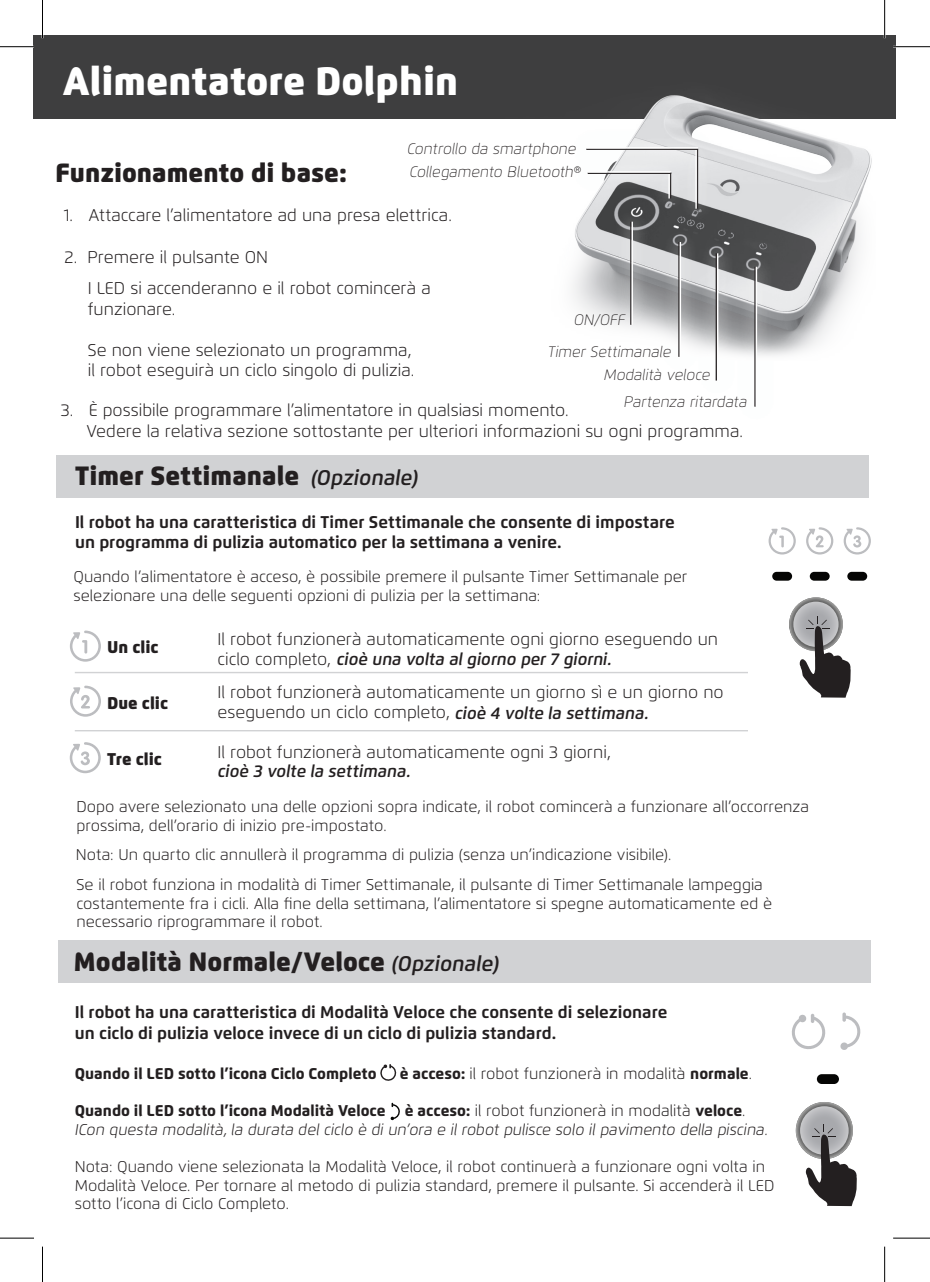
<style>
.page{position:relative;width:930px;height:1282px;background:#fff}
.page>*{position:absolute;margin:0;border:0;box-sizing:border-box;transform-origin:0 0}
.t1{font:900 39.6px "Flexo";color:#fff}
.t2{font:900 26.4px "Flexo";color:#231f20}
.t3{font:italic 600 21.2px "Flexo";color:#231f20}
.t4{font:300 17px/20.4px "Flexo";color:#231f20}
.t5{font:700 17px/20.4px "Flexo";color:#231f20}
.t6{font:italic 600 17px "Flexo";color:#231f20}
.t7{font:900 17px "Flexo";letter-spacing:-.005em;color:#231f20}
.t8{font:300 15.6px/18.6px "Flexo";color:#231f20}
.t9{font:italic 300 15.6px "Flexo";color:#231f20}
.t10{font:800 15.6px "Flexo";color:#231f20}
.t11{font:italic 100 15px/32px "Flexo";color:#231f20}
.s1{font-weight:600;font-style:italic}
.s2{font-weight:800}
</style>
<div class="page">
<div style="left:33px;top:35px;width:863px;height:83px;background:#3e3e3f"></div>
<img style="left:505px;top:95px;width:370px;height:260px">
<img style="left:718px;top:128px;width:2px;height:102px">
<img style="left:674px;top:171px;width:44px;height:59px">
<hr style="left:695px;top:149px;width:2px;height:60px;background:#fff">
<img style="left:647px;top:195px;width:44px;height:25px">
<hr style="left:668px;top:172px;width:2px;height:26px;background:#fff">
<img style="left:565px;top:126px;width:154px;height:44px">
<hr style="left:586px;top:147px;width:112px;height:1px;background:#fff">
<img style="left:657px;top:221px;width:1px;height:134px">
<img style="left:658px;top:221px;width:44px;height:136px">
<hr style="left:679px;top:242px;width:2px;height:115px;background:#fff">
<img style="left:609px;top:200px;width:1px;height:146px">
<img style="left:610px;top:200px;width:44px;height:146px">
<hr style="left:631px;top:222px;width:2px;height:103px;background:#fff">
<img style="left:694px;top:232px;width:2px;height:125px">
<img style="left:696px;top:232px;width:44px;height:149px">
<hr style="left:717px;top:253px;width:1px;height:127px;background:#fff">
<img style="left:733px;top:245px;width:1px;height:136px">
<img style="left:734px;top:245px;width:44px;height:162px">
<hr style="left:756px;top:267px;width:1px;height:139px;background:#fff">
<div style="left:57px;top:455px;width:812px;height:42px;background:#d1d2d4"></div>
<div style="left:58px;top:940px;width:812px;height:43px;background:#d1d2d4"></div>
<svg style="left:806px;top:527px;width:27px;height:27px"></svg>
<div style="left:810px;top:572px;width:19px;height:8px;background:#050504;border-radius:4px"></div>
<svg style="left:768px;top:527px;width:28px;height:27px"></svg>
<div style="left:772px;top:572px;width:20px;height:8px;background:#050504;border-radius:4px"></div>
<div style="left:847px;top:572px;width:20px;height:8px;background:#050504;border-radius:4px"></div>
<svg style="left:843px;top:527px;width:28px;height:27px"></svg>
<svg style="left:789px;top:597px;width:54px;height:54px"></svg>
<svg style="left:798px;top:616px;width:53px;height:81px"></svg>
<div style="left:817px;top:1074px;width:22px;height:9px;background:#050504;border-radius:5px"></div>
<svg style="left:796px;top:1101px;width:57px;height:57px"></svg>
<svg style="left:804px;top:1124px;width:53px;height:81px"></svg>
<svg style="left:840px;top:1012px;width:20px;height:37px"></svg>
<svg style="left:391px;top:1102px;width:9px;height:18px"></svg>
<svg style="left:792px;top:1013px;width:34px;height:36px"></svg>
<svg style="left:380px;top:1064px;width:17px;height:17px"></svg>
<img style="left:566px;top:194px;width:127px;height:1px">
<img style="left:566px;top:150px;width:127px;height:44px">
<hr style="left:588px;top:171px;width:83px;height:2px;background:#fff">
<svg style="left:70px;top:685px;width:31px;height:31px"></svg>
<svg style="left:70px;top:630px;width:31px;height:31px"></svg>
<svg style="left:70px;top:742px;width:31px;height:31px"></svg>
<hr style="left:75px;top:671px;width:673px;height:2px;background:#d1d2d4">
<hr style="left:75px;top:730px;width:673px;height:1px;background:#d1d2d4">
<hr style="left:0;top:46px;width:34px;height:2px;background:#fff">
<hr style="left:893px;top:46px;width:37px;height:2px;background:#fff">
<hr style="left:0;top:46px;width:34px;height:1px;background:#000">
<hr style="left:893px;top:46px;width:37px;height:1px;background:#000">
<hr style="left:0;top:1237px;width:34px;height:1px;background:#000">
<hr style="left:893px;top:1237px;width:37px;height:1px;background:#000">
<hr style="left:42px;top:0;width:1px;height:38px;background:#000">
<hr style="left:42px;top:1246px;width:1px;height:35px;background:#000">
<hr style="left:884px;top:0;width:1px;height:38px;background:#000">
<hr style="left:884px;top:1246px;width:1px;height:35px;background:#000">
<h1 class="t1" style="left:63px;top:57px;width:397px">Alimentatore Dolphin</h1>
<h2 class="t2" style="left:55px;top:156px;width:294px">Funzionamento di base:</h2>
<p class="t11" style="left:407px;top:137px;width:176px;line-height:22.8px">Controllo da smartphone<br>Collegamento BluetoothR</p>
<p class="t4" style="left:64px;top:205px;width:11px">1.</p>
<p class="t4" style="left:88px;top:205px;width:365px">Attaccare ’l alimentatore ad una presa elettrica.</p>
<p class="t4" style="left:65px;top:247px;width:14px">2.</p>
<p class="t4" style="left:87px;top:247px;width:182px">Premere il pulsante ON</p>
<p class="t4" style="left:88px;top:278px;width:344px">I LED si accenderanno ile robot comincerà a funzionare.</p>
<p class="t4" style="left:88px;top:339px;width:328px">Se non viene selezionato un programma, il robot eseguirà un ciclo singolo di pulizia.</p>
<p class="t11" style="left:548px;top:304px;width:125px;text-indent:26px">ON/OFF<br>Timer Settimanale</p>
<p class="t11" style="left:604px;top:359px;width:108px">Modalità veloce</p>
<p class="t4" style="left:61px;top:400px;width:14px">3.</p>
<p class="t4" style="left:89px;top:400px;width:481px">È possibile programmare ’l alimentatore in qualsiasi momento.</p>
<p class="t11" style="left:624px;top:385px;width:125px">Partenza ritardata</p>
<p class="t4" style="left:86px;top:420px;width:658px">Vedere la relativa sezione sottostante per ulteriori informazioni su ogni programma.</p>
<h2 class="t2" style="left:75px;top:459px;width:226px">Timer Settimanale</h2>
<h3 class="t3" style="left:311px;top:464px;width:109px">(Opzionale(</h3>
<p class="t5" style="left:75px;top:511px;width:601px">Il robot ha una caratteristica di Timer Settimanale che consente di impostare un programma di pulizia automatico per la settimana a venire.</p>
<p class="t8" style="left:74px;top:567px;width:615px">Quando ’l alimentatore è acceso è, possibile premere il pulsante Timer Settimanale per selezionare una delle seguenti opzioni di pulizia per la settimana:</p>
<p class="t7" style="left:107px;top:637px;width:53px">Un clic</p>
<p class="t7" style="left:107px;top:692px;width:63px">Due clic</p>
<p class="t7" style="left:107px;top:748px;width:56px">Tre clic</p>
<p class="t4" style="left:217px;top:629px;width:502px">Il robot funzionerà automaticamente ogni giorno eseguendo un ciclo completo, <span class="s1">cioè una volta al giorno per 7 giorni.</span></p>
<p class="t4" style="left:217px;top:681px;width:508px">Il robot funzionerà automaticamente un giorno sì e un giorno no eseguendo un ciclo completo, <span class="s1">cioè 4 volte la settimana.</span></p>
<p class="t4" style="left:217px;top:741px;width:395px">Il robot funzionerà automaticamente ogni 3 giorni,</p>
<p class="t6" style="left:217px;top:760px;width:194px">cioè 3 volte la settimana.</p>
<p class="t8" style="left:76px;top:797px;width:734px">Dopo avere selezionato una delle opzioni sopra indicate il, robot comincerà a funzionare all’occorrenza prossima, dell’orario di inizio pre-impostato.</p>
<p class="t8" style="left:76px;top:845px;width:597px">Nota: Un quarto clic annullerà il programma di pulizia (senza un’indicazione visibile .(</p>
<p class="t8" style="left:76px;top:875px;width:697px">Se il robot funziona in modalità di Timer Settimanale il, pulsante di Timer Settimanale lampeggia costantemente fra i cicli. Alla fine della settimana ’l, alimentatore si spegne automaticamente ed è necessario riprogrammare il robot.</p>
<h2 class="t2" style="left:74px;top:945px;width:313px">Modalità Normale/Veloce</h2>
<h3 class="t3" style="left:392px;top:950px;width:109px">(Opzionale(</h3>
<p class="t5" style="left:75px;top:1001px;width:594px">Il robot ha una caratteristica di Modalità Veloce che consente di selezionare un ciclo di pulizia veloce invece di un ciclo di pulizia standard.</p>
<p class="t10" style="left:75px;top:1063px;width:303px">Quando il LED sotto ’l icona Ciclo Completo</p>
<p class="t8" style="left:400px;top:1063px;width:354px"><span class="s2">è acceso</span> il<span class="s2">:</span> robot funzionerà in modalità <span class="s2">normale</span>.</p>
<p class="t10" style="left:75px;top:1100px;width:312px">Quando il LED sotto ’l icona Modalità Veloce</p>
<p class="t9" style="left:75px;top:1119px;width:694px">ICon questa modalità la, durata del ciclo è di un’ora ile robot pulisce solo il pavimento della piscina.</p>
<p class="t8" style="left:75px;top:1157px;width:701px">Nota: Quando viene selezionata la Modalità Veloce il, robot continuerà a funzionare ogni volta in<br>Modalità Veloce. Per tornare al metodo di pulizia standard, premere il pulsante. Si accenderà il LED sotto ’l icona di Ciclo Completo.</p>
<p class="t8" style="left:405px;top:1101px;width:342px"><span class="s2">è acceso</span> il<span class="s2">:</span> robot funzionerà in modalità <span class="s2">veloce</span>.</p>
</div>
